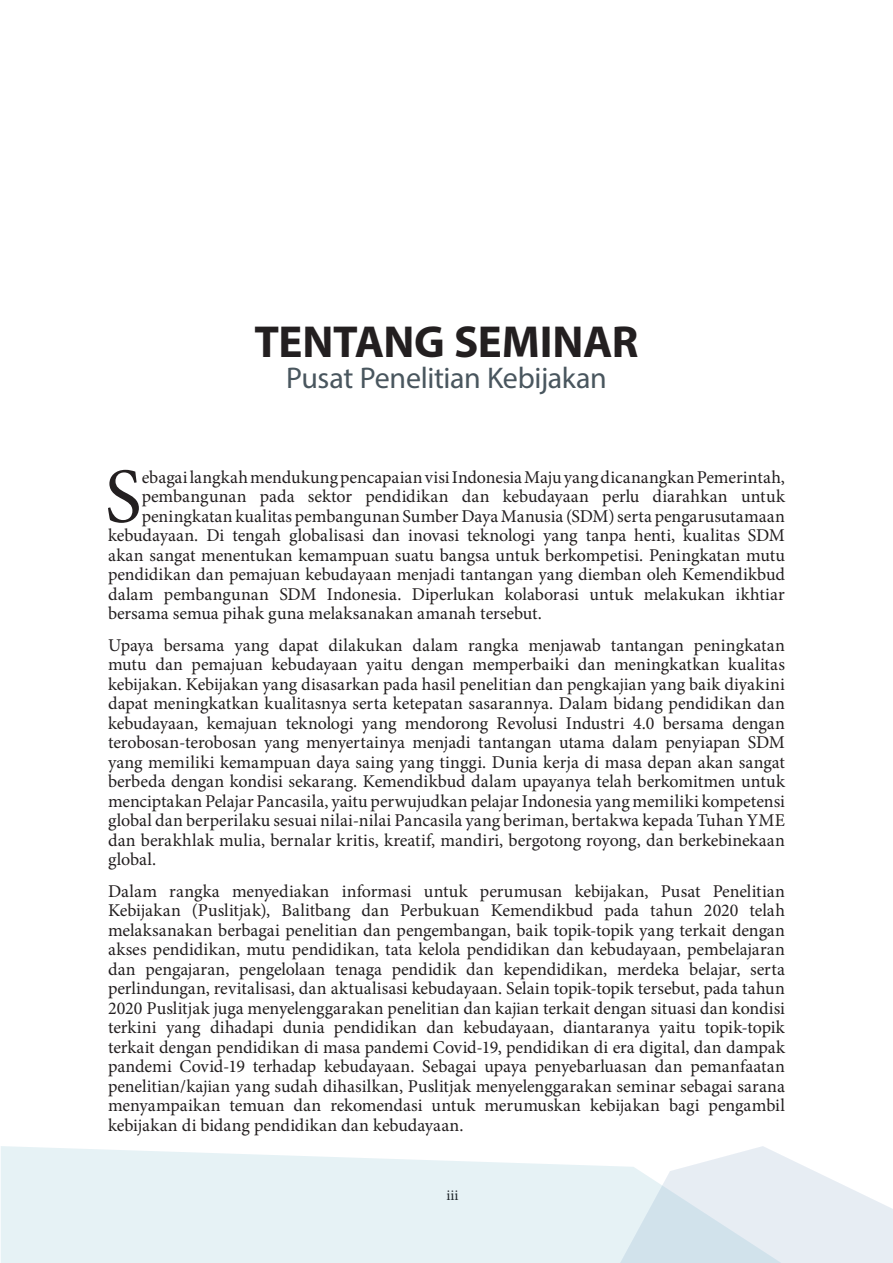
<style>
.page{position:relative;width:893px;height:1263px;background:#fff}
.page>*{position:absolute;margin:0;border:0;box-sizing:border-box;transform-origin:0 0}
.t1{font:78px "Minion Pro";color:#231f20}
.t2{font:700 45px "Myriad Pro";letter-spacing:-.01em;color:#231f20}
.t3{font:30px "Myriad Pro";letter-spacing:-.015em;color:#49565e}
.t4{font:18px/19.5px "Minion Pro";color:#231f20;text-align:justify}
.t5{font:15px "Minion Pro";color:#231f20}
</style>
<div class="page">
<svg style="left:1px;top:1146px;width:615px;height:117px;background:#e8f3f5"></svg>
<svg style="left:616px;top:1146px;width:277px;height:117px"></svg>
<p class="t2" style="left:254px;top:312px;width:386px">TENTANG SEMINAR</p>
<p class="t3" style="left:286px;top:360px;width:322px">Pusat Penelitian Kebijakan</p>
<p class="t1" style="left:105px;top:444px;width:38px">S</p>
<p class="t4" style="left:142px;top:467px;width:645px">ebagai langkah mendukung pencapaian visi Indonesia Maju yang dicanangkan Pemerintah,</p>
<p class="t4" style="left:142px;top:487px;width:645px">pembangunan pada sektor pendidikan dan kebudayaan perlu diarahkan untuk</p>
<p class="t4" style="left:142px;top:506px;width:645px">peningkatan kualitas pembangunan Sumber Daya Manusia (SDM) serta pengarusutamaan</p>
<p class="t4" style="left:108px;top:526px;width:678px">kebudayaan. Di tengah globalisasi dan inovasi teknologi yang tanpa henti, kualitas SDM</p>
<p class="t4" style="left:108px;top:545px;width:678px">akan sangat menentukan kemampuan suatu bangsa untuk berkompetisi. Peningkatan mutu</p>
<p class="t4" style="left:108px;top:565px;width:678px">pendidikan dan pemajuan kebudayaan menjadi tantangan yang diemban oleh Kemendikbud</p>
<p class="t4" style="left:108px;top:584px;width:678px">dalam pembangunan SDM Indonesia. Diperlukan kolaborasi untuk melakukan ikhtiar</p>
<p class="t4" style="left:108px;top:604px;width:435px">bersama semua pihak guna melaksanakan amanah tersebut.</p>
<p class="t4" style="left:108px;top:635px;width:678px">Upaya bersama yang dapat dilakukan dalam rangka menjawab tantangan peningkatan mutu dan pemajuan kebudayaan yaitu dengan memperbaiki dan meningkatkan kualitas kebijakan. Kebijakan yang disasarkan pada hasil penelitian dan pengkajian yang baik diyakini dapat meningkatkan kualitasnya serta ketepatan sasarannya. Dalam bidang pendidikan dan kebudayaan, kemajuan teknologi yang mendorong Revolusi Industri 4.0 bersama dengan terobosan-terobosan yang menyertainya menjadi tantangan utama dalam penyiapan SDM yang memiliki kemampuan daya saing yang tinggi. Dunia kerja di masa depan akan sangat berbeda dengan kondisi sekarang. Kemendikbud dalam upayanya telah berkomitmen untuk menciptakan Pelajar Pancasila, yaitu perwujudkan pelajar Indonesia yang memiliki kompetensi global dan berperilaku sesuai nilai-nilai Pancasila yang beriman, bertakwa kepada Tuhan YME dan berakhlak mulia, bernalar kritis, kreatif, mandiri, bergotong royong, dan berkebinekaan global.</p>
<p class="t4" style="left:108px;top:881px;width:678px">Dalam rangka menyediakan informasi untuk perumusan kebijakan, Pusat Penelitian Kebijakan (Puslitjak), Balitbang dan Perbukuan Kemendikbud pada tahun 2020 telah melaksanakan berbagai penelitian dan pengembangan, baik topik-topik yang terkait dengan akses pendidikan, mutu pendidikan, tata kelola pendidikan dan kebudayaan, pembelajaran dan pengajaran, pengelolaan tenaga pendidik dan kependidikan, merdeka belajar, serta perlindungan, revitalisasi, dan aktualisasi kebudayaan. Selain topik-topik tersebut, pada tahun 2020 Puslitjak juga menyelenggarakan penelitian dan kajian terkait dengan situasi dan kondisi terkini yang dihadapi dunia pendidikan dan kebudayaan, diantaranya yaitu topik-topik terkait dengan pendidikan di masa pandemi Covid-19, pendidikan di era digital, dan dampak pandemi Covid-19 terhadap kebudayaan. Sebagai upaya penyebarluasan dan pemanfaatan penelitian/kajian yang sudah dihasilkan, Puslitjak menyelenggarakan seminar sebagai sarana menyampaikan temuan dan rekomendasi untuk merumuskan kebijakan bagi pengambil kebijakan di bidang pendidikan dan kebudayaan.</p>
<p class="t5" style="left:446px;top:1185px;width:14px">iii</p>
</div>
